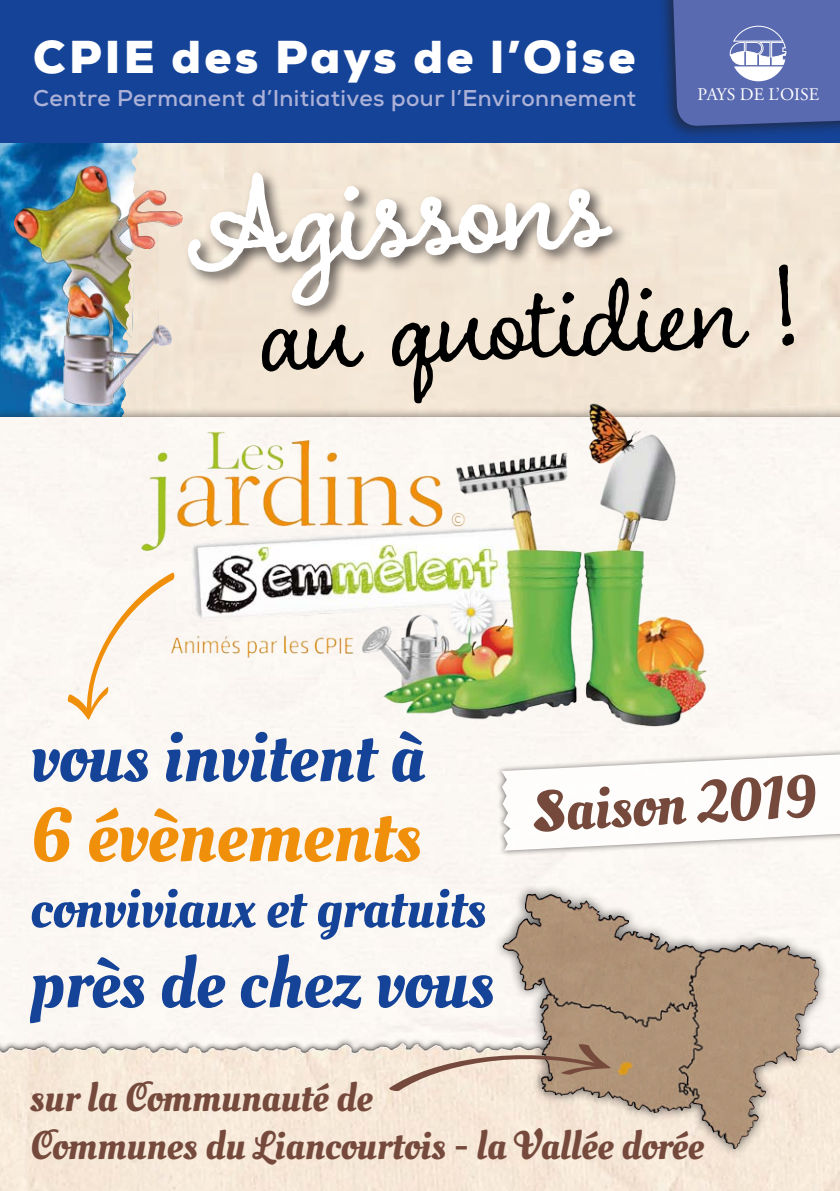
<style>
.page{position:relative;width:840px;height:1191px;background:#fff}
.page>*{position:absolute;margin:0;border:0;box-sizing:border-box;transform-origin:0 0}
.t1{font:134px "Charcuterie Cursive";color:#fff}
.t2{font:120px "Charcuterie Cursive";color:#000}
.t3{font:76px "Oleo Script Swash Caps";color:#f0900a}
.t4{font:72px "Oleo Script Swash Caps";color:#154398}
.t5{font:60px "Oleo Script Swash Caps";color:#754a3d}
.t6{font:56px "Oleo Script Swash Caps";color:#154398}
.t7{font:900 46px "Nexa";letter-spacing:.07em;color:#fff}
.t8{font:40px/48px "Oleo Script Swash Caps";color:#754a3d}
.t9{font:700 22.8px "Nexa";letter-spacing:.02em;color:#acb1d7}
.t10{font:17.6px "Adobe Garamond Pro";color:#fff}
.s1{font-size:92px}
</style>
<div class="page">
<img style="left:0;top:143px;width:123px;height:264px">
<img style="left:14px;top:167px;width:109px;height:239px">
<img style="left:117px;top:325px;width:5px;height:60px">
<img style="left:159px;top:222px;width:1px;height:103px">
<img style="left:159px;top:140px;width:1px;height:51px">
<img style="left:159px;top:345px;width:1px;height:89px">
<img style="left:123px;top:143px;width:36px;height:182px">
<img style="left:121px;top:343px;width:38px;height:64px">
<img style="left:124px;top:257px;width:10px;height:68px">
<img style="left:130px;top:190px;width:29px;height:1px">
<img style="left:119px;top:367px;width:6px;height:18px">
<svg style="left:117px;top:352px;width:5px;height:15px"></svg>
<svg style="left:159px;top:325px;width:13px;height:21px"></svg>
<img style="left:122px;top:325px;width:37px;height:55px">
<img style="left:127px;top:191px;width:55px;height:58px">
<div style="left:0;top:1037px;width:839px;height:154px;background:#231f20;opacity:.75"></div>
<img style="left:0;top:1043px;width:839px;height:148px">
<img style="left:125px;top:392px;width:589px;height:339px">
<div style="left:0;top:0;width:839px;height:143px;background:#154398"></div>
<svg style="left:67px;top:571px;width:108px;height:149px"></svg>
<div style="left:491px;top:882px;width:336px;height:275px;background:#231f20;opacity:.75"></div>
<img style="left:505px;top:893px;width:34px;height:50px">
<div style="left:495px;top:734px;width:344px;height:122px;background:#231f20;opacity:.75"></div>
<svg style="left:501px;top:740px;width:338px;height:110px"></svg>
<div style="left:656px;top:0;width:183px;height:140px;background:#231f20;opacity:.6"></div>
<svg style="left:671px;top:0;width:168px;height:126px;background:#6070b1"></svg>
<div style="left:182px;top:167px;width:445px;height:154px;background:#f2e5d4"></div>
<svg style="left:187px;top:143px;width:426px;height:167px"></svg>
<svg style="left:386px;top:1043px;width:225px;height:49px;background:#cdb9a8"></svg>
<p class="t7" style="left:33px;top:27px;width:603px">CPIE des Pays de l’Oise</p>
<p class="t9" style="left:33px;top:84px;width:604px">Centre Permanent d’Initiatives pour l’Environnement</p>
<p class="t10" style="left:697px;top:84px;width:123px">PAYS DE L’OISE</p>
<h1 class="t1" style="left:183px;top:142px;width:423px;rotate:-3deg">Agissons</h1>
<h2 class="t2" style="left:259px;top:260px;width:531px;rotate:-3deg">au quotidien !</h2>
<h3 class="t4" style="left:30px;top:713px;width:395px">vous invitent à</h3>
<h3 class="t3" style="left:30px;top:789px;width:392px">6 évènements</h3>
<h3 class="t6" style="left:30px;top:874px;width:457px">conviviaux et gratuits</h3>
<h3 class="t4" style="left:30px;top:939px;width:465px">près de chez vous</h3>
<h3 class="t5" style="left:530px;top:775px;width:285px;rotate:-3deg"><span class="s1">s</span>aison 2019</h3>
<p class="t8" style="left:30px;top:1075px;width:674px">sur la Communauté de<br>Communes du Liancourtois - la Vallée dorée</p>
</div>
